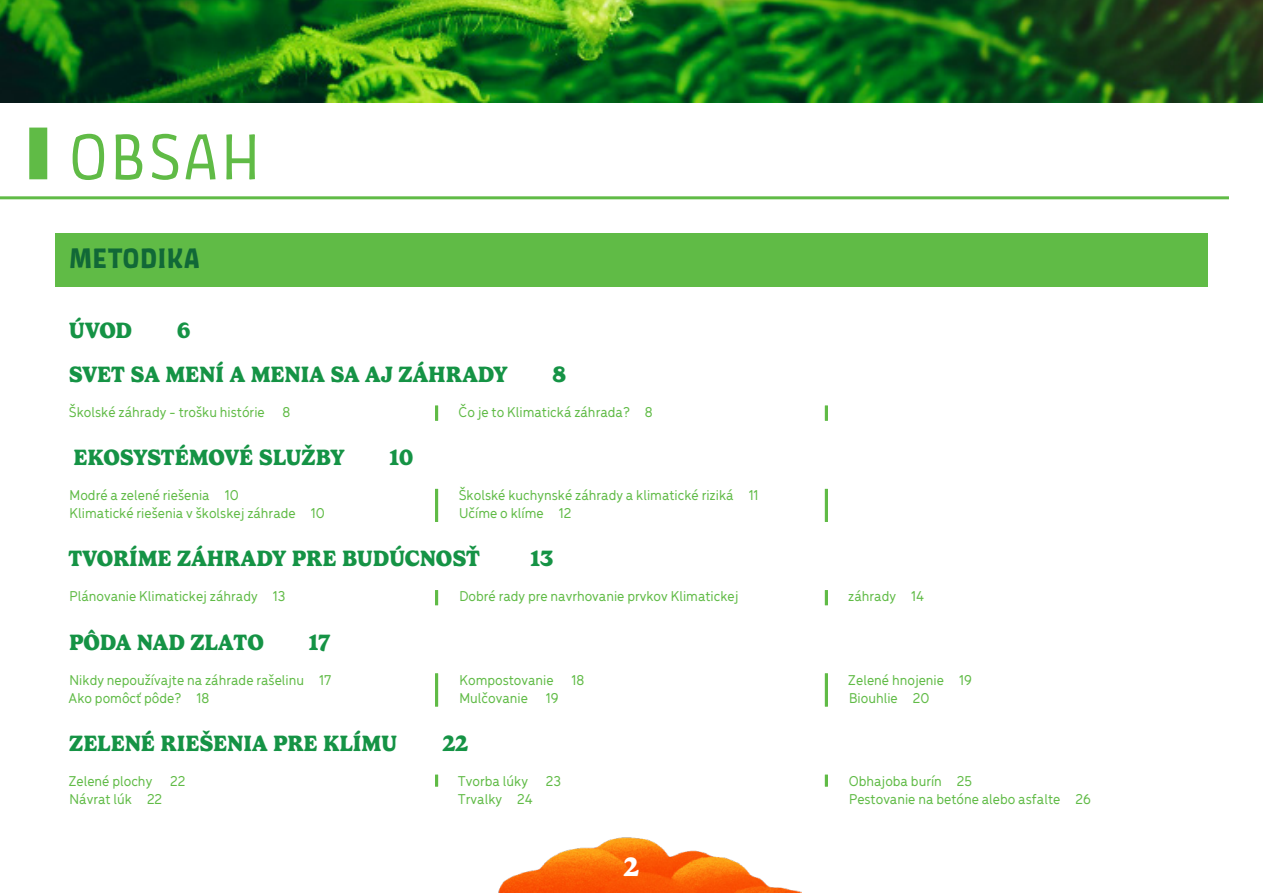
<style>
.page{position:relative;width:1263px;height:893px;background:#fff}
.page>*{position:absolute;margin:0;border:0;box-sizing:border-box;transform-origin:0 0}
.t1{font:69px "Amman Sans Pro";letter-spacing:.01em;color:#60bb46}
.t2{font:700 30px "Amman Sans Pro";letter-spacing:.01em;color:#116837}
.t3{font:700 27px "Gelica";color:#fff}
.t4{font:700 22.5px/44px "Gelica";color:#159345}
.t5{font:500 15px/18px "Menca";color:#60bb46}
</style>
<div class="page">
<img style="left:498px;top:837px;width:303px;height:56px">
<div style="left:29px;top:128px;width:18px;height:51px;background:#60bb46"></div>
<hr style="left:0;top:196px;width:1229px;height:3px;background:#60bb46">
<div style="left:55px;top:233px;width:1153px;height:53px;background:#60bb46"></div>
<hr style="left:435px;top:673px;width:3px;height:33px;background:#60bb46">
<hr style="left:435px;top:590px;width:3px;height:15px;background:#60bb46">
<hr style="left:435px;top:489px;width:3px;height:33px;background:#60bb46">
<hr style="left:435px;top:406px;width:3px;height:15px;background:#60bb46">
<svg style="left:435px;top:775px;width:3px;height:11px"></svg>
<hr style="left:825px;top:673px;width:3px;height:33px;background:#60bb46">
<hr style="left:825px;top:590px;width:3px;height:15px;background:#60bb46">
<hr style="left:825px;top:489px;width:3px;height:33px;background:#60bb46">
<hr style="left:825px;top:406px;width:3px;height:15px;background:#60bb46">
<svg style="left:825px;top:775px;width:3px;height:11px"></svg>
<img style="left:0;top:0;width:1263px;height:102px">
<h1 class="t1" style="left:68px;top:113px;width:195px">OBSAH</h1>
<h2 class="t2" style="left:69px;top:238px;width:133px">METODIKA</h2>
<h3 class="t4" style="left:69px;top:308px;width:65px">ÚVOD</h3>
<h3 class="t4" style="left:69px;top:308px;width:440px;text-indent:108px">6<br>SVET SA MENÍ A MENIA SA AJ ZÁHRADY</h3>
<h3 class="t4" style="left:553px;top:352px;width:15px">8</h3>
<p class="t5" style="left:69px;top:402px;width:223px">Školské záhrady - trošku histórie 8</p>
<p class="t5" style="left:459px;top:402px;width:196px">Čo je to Klimatická záhrada? 8</p>
<h3 class="t4" style="left:74px;top:435px;width:272px">EKOSYSTÉMOVÉ SLUŽBY</h3>
<h3 class="t4" style="left:389px;top:435px;width:25px">10</h3>
<p class="t5" style="left:70px;top:485px;width:257px">Modré a zelené riešenia 10<br>Klimatické riešenia v školskej záhrade 10</p>
<p class="t5" style="left:459px;top:485px;width:301px">Školské kuchynské záhrady a klimatické riziká 11<br>Učíme o klíme 12</p>
<h3 class="t4" style="left:69px;top:537px;width:413px">TVORÍME ZÁHRADY PRE BUDÚCNOSŤ</h3>
<h3 class="t4" style="left:531px;top:537px;width:24px">13</h3>
<p class="t5" style="left:70px;top:587px;width:217px">Plánovanie Klimatickej záhrady 13</p>
<p class="t5" style="left:459px;top:587px;width:281px">Dobré rady pre navrhovanie prvkov Klimatickej</p>
<p class="t5" style="left:848px;top:587px;width:77px">záhrady 14</p>
<h3 class="t4" style="left:69px;top:620px;width:196px">PÔDA NAD ZLATO</h3>
<h3 class="t4" style="left:309px;top:620px;width:23px">17</h3>
<p class="t5" style="left:69px;top:670px;width:264px">Nikdy nepoužívajte na záhrade rašelinu 17<br>Ako pomôcť pôde? 18</p>
<p class="t5" style="left:459px;top:670px;width:126px">Kompostovanie 18<br>Mulčovanie 19</p>
<p class="t5" style="left:848px;top:670px;width:125px">Zelené hnojenie 19<br>Biouhlie 20</p>
<h3 class="t4" style="left:69px;top:721px;width:330px">ZELENÉ RIEŠENIA PRE KLÍMU</h3>
<h3 class="t4" style="left:442px;top:721px;width:28px">22</h3>
<p class="t5" style="left:68px;top:771px;width:118px">Zelené plochy 22<br>Návrat lúk 22</p>
<p class="t5" style="left:458px;top:771px;width:105px">Tvorba lúky 23<br>Trvalky 24</p>
<p class="t5" style="left:849px;top:771px;width:243px">Obhajoba burín 25<br>Pestovanie na betóne alebo asfalte 26</p>
<h3 class="t3" style="left:624px;top:851px;width:17px">2</h3>
</div>
